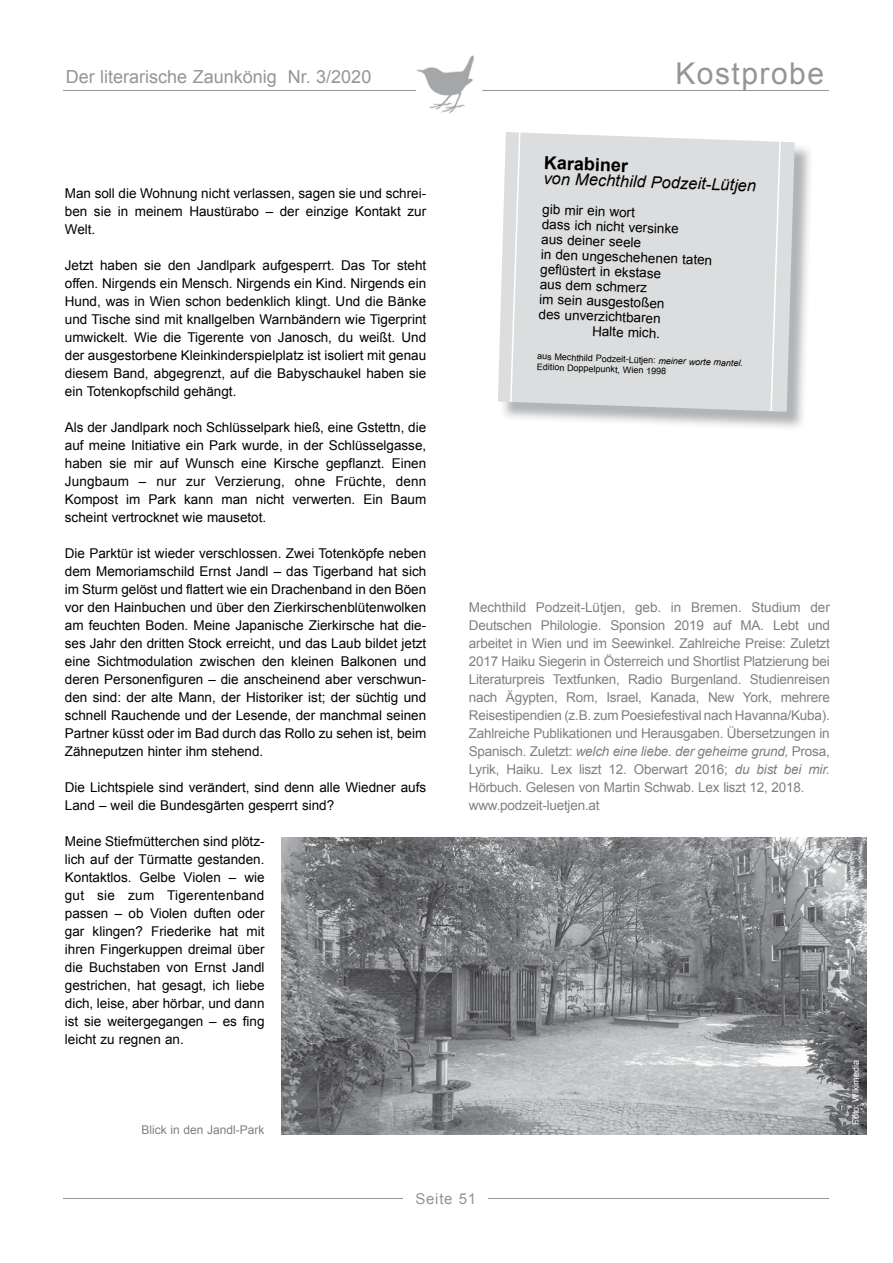
<style>
.page{position:relative;width:893px;height:1263px;background:#fff}
.page>*{position:absolute;margin:0;border:0;box-sizing:border-box;transform-origin:0 0}
.t1{font:30px "Arial";letter-spacing:.05em;color:#939598}
.t2{font:18px "Arial";color:#939598}
.t3{font:700 18px "Arial";color:#000}
.t4{font:italic 16.5px "Arial";color:#000}
.t5{font:15px "Arial";letter-spacing:.05em;color:#939598}
.t6{font:13.5px/18px "Arial";color:#000;text-align:justify}
.t7{font:13.5px/18px "Arial";letter-spacing:-.015em;color:#808080}
.t8{font:12px "Arial";color:#808080}
.t9{font:9px/10.5px "Arial";color:#000}
.t10{font:9px "Arial";color:#fff}
.s1{font-style:italic}
</style>
<div class="page">
<hr style="left:64px;top:91px;width:765px;height:1px;background:#939598">
<hr style="left:64px;top:1199px;width:765px;height:1px;background:#939598">
<div style="left:404px;top:1191px;width:84px;height:27px;background:#fff"></div>
<svg style="left:415px;top:55px;width:69px;height:59px"></svg>
<img style="left:504px;top:147px;width:307px;height:281px">
<svg style="left:498px;top:132px;width:297px;height:280px;background:#dbdcdd"></svg>
<svg style="left:510px;top:132px;width:10px;height:270px;background:#e1e1e2"></svg>
<svg style="left:770px;top:141px;width:11px;height:270px;background:#e0e1e2"></svg>
<img style="left:282px;top:837px;width:584px;height:297px">
<h2 class="t2" style="left:66px;top:67px;width:307px">Der literarische Zaunkönig Nr. 3/2020</h2>
<h1 class="t1" style="left:675px;top:57px;width:150px">Kostprobe</h1>
<p class="t6" style="left:65px;top:184px;width:363px">Man soll die Wohnung nicht verlassen, sagen sie und schrei&shy;ben sie in meinem Haustürabo – der einzige Kontakt zur Welt.</p>
<p class="t6" style="left:65px;top:256px;width:363px">Jetzt haben sie den Jandlpark aufgesperrt. Das Tor steht offen. Nirgends ein Mensch. Nirgends ein Kind. Nirgends ein Hund, was in Wien schon bedenklich klingt. Und die Bänke und Tische sind mit knallgelben Warnbändern wie Tigerprint umwickelt. Wie die Tigerente von Janosch, du weißt. Und der ausgestorbene Kleinkinderspielplatz ist isoliert mit genau diesem Band, abgegrenzt, auf die Babyschaukel haben sie ein Totenkopfschild gehängt.</p>
<p class="t6" style="left:65px;top:418px;width:363px">Als der Jandlpark noch Schlüsselpark hieß, eine Gstettn, die auf meine Initiative ein Park wurde, in der Schlüsselgasse, haben sie mir auf Wunsch eine Kirsche gepflanzt. Einen Jungbaum – nur zur Verzierung, ohne Früchte, denn Kompost im Park kann man nicht verwerten. Ein Baum scheint vertrocknet wie mausetot.</p>
<p class="t6" style="left:65px;top:544px;width:363px">Die Parktür ist wieder verschlossen. Zwei Totenköpfe neben dem Memoriamschild Ernst Jandl – das Tigerband hat sich im Sturm gelöst und flattert wie ein Drachenband in den Böen vor den Hainbuchen und über den Zierkirschenblütenwolken am feuchten Boden. Meine Japanische Zierkirsche hat die&shy;ses Jahr den dritten Stock erreicht, und das Laub bildet jetzt eine Sichtmodulation zwischen den kleinen Balkonen und deren Personenfiguren – die anscheinend aber verschwun&shy;den sind: der alte Mann, der Historiker ist; der süchtig und schnell Rauchende und der Lesende, der manchmal seinen Partner küsst oder im Bad durch das Rollo zu sehen ist, beim Zähneputzen hinter ihm stehend.</p>
<p class="t6" style="left:65px;top:778px;width:363px">Die Lichtspiele sind verändert, sind denn alle Wiedner aufs<br>Land – weil die Bundesgärten gesperrt sind?</p>
<p class="t6" style="left:65px;top:832px;width:201px">Meine Stiefmütterchen sind plötz&shy;lich auf der Türmatte gestanden.<br>Kontaktlos. Gelbe Violen – wie gut sie zum Tigerentenband passen – ob Violen duften oder gar klingen? Friederike hat mit ihren Fingerkuppen dreimal über die Buchstaben von Ernst Jandl gestrichen, hat gesagt, ich liebe dich, leise, aber hörbar, und dann ist sie weitergegangen – es fing leicht zu regnen an.</p>
<p class="t8" style="left:142px;top:1123px;width:125px">Blick in den Jandl-Park</p>
<h2 class="t3" style="left:544px;top:153px;width:86px;rotate:2deg">Karabiner</h2>
<p class="t4" style="left:544px;top:169px;width:214px;rotate:2deg">von Mechthild Podzeit-Lütjen</p>
<p class="t6" style="left:543px;top:200px;width:94px;rotate:2deg">gib mir ein wort</p>
<p class="t6" style="left:542px;top:215px;width:138px;rotate:2deg">dass ich nicht versinke</p>
<p class="t6" style="left:542px;top:230px;width:101px;rotate:2deg">aus deiner seele</p>
<p class="t6" style="left:541px;top:245px;width:173px;rotate:2deg">in den ungeschehenen taten</p>
<p class="t6" style="left:541px;top:260px;width:122px;rotate:2deg">geflüstert in ekstase</p>
<p class="t6" style="left:540px;top:275px;width:109px;rotate:2deg">aus dem schmerz</p>
<p class="t6" style="left:540px;top:290px;width:127px;rotate:2deg">im sein ausgestoßen</p>
<p class="t6" style="left:539px;top:305px;width:123px;rotate:2deg">des unverzichtbaren</p>
<p class="t6" style="left:593px;top:322px;width:69px;rotate:2deg">Halte mich.</p>
<p class="t9" style="left:537px;top:351px;width:207px;rotate:2deg">aus Mechthild Podzeit-Lütjen: <span class="s1">meiner worte mantel.<br></span>Edition Doppelpunkt, Wien 1998</p>
<p class="t7" style="left:469px;top:598px;width:363px">Mechthild Podzeit-Lütjen, geb. in Bremen. Studium der Deutschen Philologie. Sponsion 2019 auf MA. Lebt und arbeitet in Wien und im Seewinkel. Zahlreiche Preise: Zuletzt 2017 Haiku Siegerin in Österreich und Shortlist Platzierung bei Literaturpreis Textfunken, Radio Burgenland. Studienreisen nach Ägypten, Rom, Israel, Kanada, New York, mehrere Reisestipendien (z.B. zum Poesiefestival nach Havanna/Kuba).<br>Zahlreiche Publikationen und Herausgaben. Übersetzungen in Spanisch. Zuletzt: <span class="s1">welch eine liebe. der geheime grund,</span> Prosa, Lyrik, Haiku. Lex liszt 12. Oberwart 2016; <span class="s1">du bist bei mir.<br></span>Hörbuch. Gelesen von Martin Schwab. Lex liszt 12, 2018. www.podzeit-luetjen.at</p>
<p class="t10" style="left:851px;top:1125px;width:66px;rotate:-90deg">Foto: Wikimedia</p>
<p class="t5" style="left:415px;top:1190px;width:62px">Seite 51</p>
</div>
